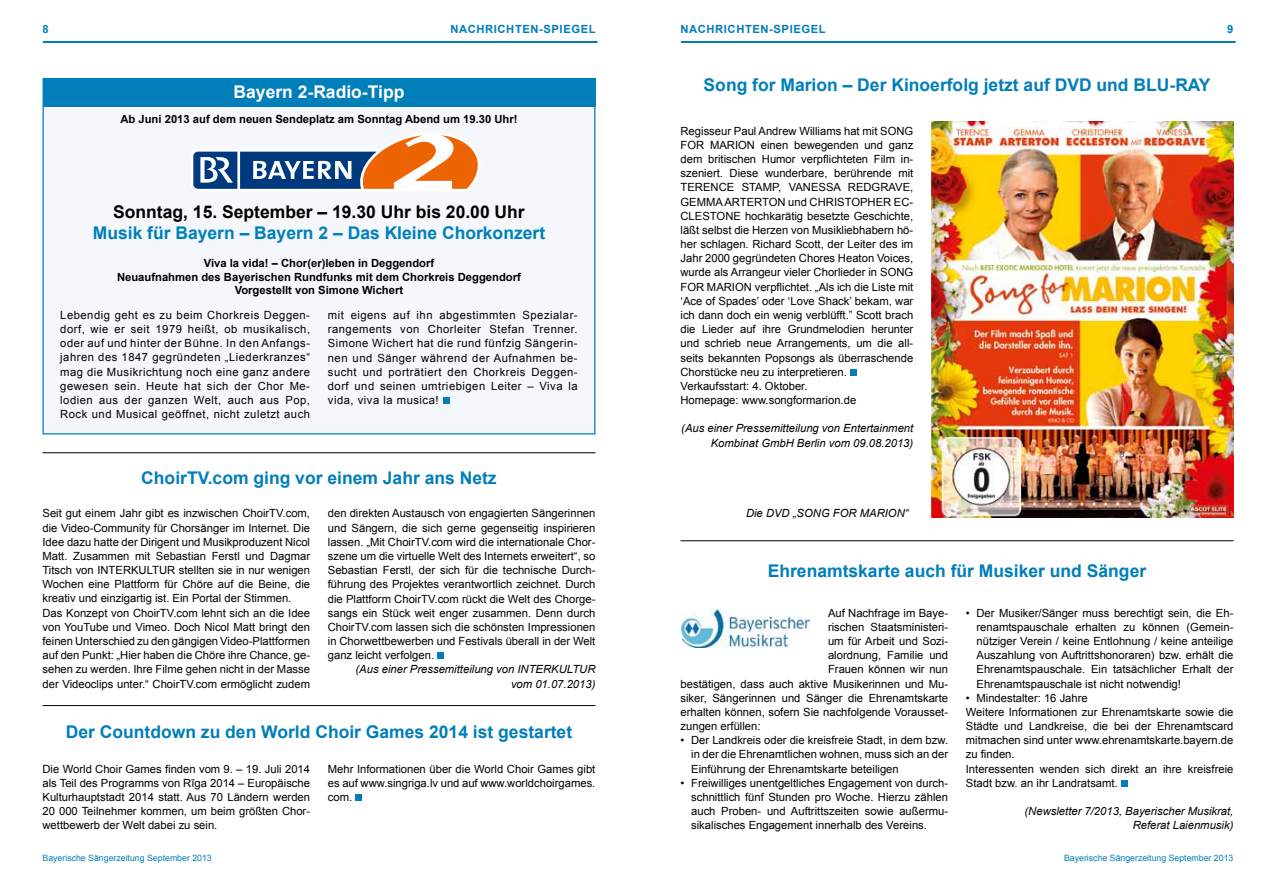
<style>
.page{position:relative;width:1276px;height:886px;background:#fff}
.page>*{position:absolute;margin:0;border:0;box-sizing:border-box;transform-origin:0 0}
.t1{font:700 17.5px "Arial";color:#007eb9}
.t2{font:700 17.5px "Arial";color:#007fba}
.t3{font:700 17.5px "Arial";color:#000}
.t4{font:700 17.5px "Arial";color:#fff}
.t5{font:11.25px/14.1px "Arial";color:#000;text-align:justify}
.t6{font:italic 11.25px/14.1px "Arial";color:#000;text-align:right}
.t7{font:700 11.25px/13.8px "Arial";color:#000;text-align:center}
.t8{font:700 11.25px "Arial";letter-spacing:.05em;color:#007eb9}
.t9{font:8.75px "Arial";color:#007eb9}
</style>
<div class="page">
<hr style="left:44px;top:41px;width:553px;height:2px;background:#007eb9">
<hr style="left:682px;top:41px;width:552px;height:2px;background:#007eb9">
<hr style="left:43px;top:452px;width:552px;height:1px;background:#000">
<hr style="left:680px;top:540px;width:553px;height:1px;background:#000">
<hr style="left:43px;top:705px;width:552px;height:1px;background:#000">
<div style="left:1121px;top:780px;width:6px;height:7px;background:#007eb9"></div>
<div style="left:437px;top:653px;width:7px;height:6px;background:#007eb9"></div>
<div style="left:355px;top:794px;width:7px;height:7px;background:#007eb9"></div>
<img style="left:681px;top:610px;width:128px;height:38px">
<div style="left:850px;top:369px;width:6px;height:7px;background:#007eb9"></div>
<img style="left:931px;top:122px;width:302px;height:395px">
<div style="left:43px;top:78px;width:552px;height:356px;background:#f4f8fd;border:1px solid #007fba"></div>
<div style="left:443px;top:397px;width:6px;height:7px;background:#007fba"></div>
<div style="left:43px;top:78px;width:552px;height:28px;background:#007fba"></div>
<svg style="left:191px;top:133px;width:289px;height:58px"></svg>
<p class="t8" style="left:43px;top:22px;width:8px">8</p>
<p class="t8" style="left:450px;top:22px;width:147px">NACHRICHTEN-SPIEGEL</p>
<p class="t8" style="left:680px;top:22px;width:147px">NACHRICHTEN-SPIEGEL</p>
<p class="t8" style="left:1227px;top:22px;width:8px">9</p>
<h1 class="t4" style="left:233px;top:81px;width:172px">Bayern 2-Radio-Tipp</h1>
<p class="t7" style="left:120px;top:112px;width:399px">Ab Juni 2013 auf dem neuen Sendeplatz am Sonntag Abend um 19.30 Uhr!</p>
<h1 class="t3" style="left:113px;top:200px;width:413px">Sonntag, 15. September – 19.30 Uhr bis 20.00 Uhr</h1>
<h1 class="t2" style="left:93px;top:222px;width:454px">Musik für Bayern – Bayern 2 – Das Kleine Chorkonzert</h1>
<p class="t7" style="left:117px;top:256px;width:405px">Viva la vida! – Chor(er)leben in Deggendorf<br>Neuaufnahmen des Bayerischen Rundfunks mit dem Chorkreis Deggendorf<br>Vorgestellt von Simone Wichert</p>
<p class="t5" style="left:60px;top:308px;width:251px">Lebendig geht es zu beim Chorkreis Deggen&shy;dorf, wie er seit 1979 heißt, ob musikalisch, oder auf und hinter der Bühne. In den Anfangs&shy;jahren des 1847 gegründeten „Liederkranzes“ mag die Musikrichtung noch eine ganz andere gewesen sein. Heute hat sich der Chor Me&shy;lodien aus der ganzen Welt, auch aus Pop, Rock und Musical geöffnet, nicht zuletzt auch</p>
<p class="t5" style="left:328px;top:308px;width:251px">mit eigens auf ihn abgestimmten Spezialar&shy;rangements von Chorleiter Stefan Trenner.<br>Simone Wichert hat die rund fünfzig Sängerin&shy;nen und Sänger während der Aufnahmen be&shy;sucht und porträtiert den Chorkreis Deggen&shy;dorf und seinen umtriebigen Leiter – Viva la vida, viva la musica!</p>
<h1 class="t1" style="left:141px;top:466px;width:357px">ChoirTV.com ging vor einem Jahr ans Netz</h1>
<p class="t5" style="left:43px;top:506px;width:269px;text-align:left">Seit gut einem Jahr gibt es inzwischen ChoirTV.com, die Video-Community für Chorsänger im Internet. Die Idee dazu hatte der Dirigent und Musikproduzent Nicol Matt. Zusammen mit Sebastian Ferstl und Dagmar Titsch von INTERKULTUR stellten sie in nur wenigen Wochen eine Plattform für Chöre auf die Beine, die kreativ und einzigartig ist. Ein Portal der Stimmen.<br>Das Konzept von ChoirTV.com lehnt sich an die Idee von YouTube und Vimeo. Doch Nicol Matt bringt den feinen Unterschied zu den gängigen Video-Plattformen auf den Punkt: „Hier haben die Chöre ihre Chance, ge&shy;sehen zu werden. Ihre Filme gehen nicht in der Masse der Videoclips unter.“ ChoirTV.com ermöglicht zudem</p>
<p class="t5" style="left:328px;top:506px;width:269px">den direkten Austausch von engagierten Sängerinnen und Sängern, die sich gerne gegenseitig inspirieren lassen. „Mit ChoirTV.com wird die internationale Chor&shy;szene um die virtuelle Welt des Internets erweitert“, so Sebastian Ferstl, der sich für die technische Durch&shy;führung des Projektes verantwortlich zeichnet. Durch die Plattform ChoirTV.com rückt die Welt des Chorge&shy;sangs ein Stück weit enger zusammen. Denn durch ChoirTV.com lassen sich die schönsten Impressionen in Chorwettbewerben und Festivals überall in der Welt ganz leicht verfolgen.</p>
<p class="t6" style="left:355px;top:662px;width:241px">(Aus einer Pressemitteilung von INTERKULTUR vom 01.07.2013)</p>
<h1 class="t1" style="left:66px;top:720px;width:508px">Der Countdown zu den World Choir Games 2014 ist gestartet</h1>
<p class="t5" style="left:43px;top:762px;width:269px">Die World Choir Games finden vom 9. – 19. Juli 2014 als Teil des Programms von Rīga 2014 – Europäische Kulturhauptstadt 2014 statt. Aus 70 Ländern werden 20 000 Teilnehmer kommen, um beim größten Chor&shy;wettbewerb der Welt dabei zu sein.</p>
<p class="t5" style="left:328px;top:762px;width:269px">Mehr Informationen über die World Choir Games gibt es auf www.singriga.lv und auf www.worldchoirgames. com.</p>
<h1 class="t1" style="left:703px;top:73px;width:508px">Song for Marion – Der Kinoerfolg jetzt auf DVD und BLU-RAY</h1>
<p class="t5" style="left:680px;top:124px;width:234px;text-align:left">Regisseur Paul Andrew Williams hat mit SONG FOR MARION einen bewegenden und ganz dem britischen Humor verpflichteten Film in&shy;szeniert. Diese wunderbare, berührende mit TERENCE STAMP, VANESSA REDGRAVE, GEMMA ARTERTON und CHRISTOPHER EC-CLESTONE hochkarätig besetzte Geschichte, läßt selbst die Herzen von Musikliebhabern hö&shy;her schlagen. Richard Scott, der Leiter des im Jahr 2000 gegründeten Chores Heaton Voices, wurde als Arrangeur vieler Chorlieder in SONG FOR MARION verpflichtet. „Als ich die Liste mit ‘Ace of Spades’ oder ‘Love Shack’ bekam, war ich dann doch ein wenig verblüfft.” Scott brach die Lieder auf ihre Grundmelodien herunter und schrieb neue Arrangements, um die all&shy;seits bekannten Popsongs als überraschende Chorstücke neu zu interpretieren.<br>Verkaufsstart: 4. Oktober.<br>Homepage: www.songformarion.de</p>
<p class="t6" style="left:681px;top:421px;width:233px">(Aus einer Pressemitteilung von Entertainment<br>Kombinat GmbH Berlin vom 09.08.2013)</p>
<p class="t6" style="left:746px;top:506px;width:164px">Die DVD „SONG FOR MARION“</p>
<h1 class="t1" style="left:768px;top:559px;width:380px">Ehrenamtskarte auch für Musiker und Sänger</h1>
<p class="t5" style="left:828px;top:606px;width:122px">Auf Nachfrage im Baye-</p>
<p class="t5" style="left:828px;top:620px;width:122px">rischen Staatsministeri-</p>
<p class="t5" style="left:828px;top:634px;width:122px">um für Arbeit und Sozi-</p>
<p class="t5" style="left:828px;top:648px;width:122px">alordnung, Familie und</p>
<p class="t5" style="left:828px;top:662px;width:122px">Frauen können wir nun</p>
<p class="t5" style="left:680px;top:677px;width:269px">bestätigen, dass auch aktive Musikerinnen und Mu-</p>
<p class="t5" style="left:680px;top:691px;width:269px">siker, Sängerinnen und Sänger die Ehrenamtskarte</p>
<p class="t5" style="left:680px;top:705px;width:269px">erhalten können, sofern Sie nachfolgende Vorausset-</p>
<p class="t5" style="left:680px;top:719px;width:82px">zungen erfüllen:</p>
<p class="t5" style="left:691px;top:733px;width:258px;text-indent:-11px">• Der Landkreis oder die kreisfreie Stadt, in dem bzw. in der die Ehrenamtlichen wohnen, muss sich an der Einführung der Ehrenamtskarte beteiligen</p>
<p class="t5" style="left:691px;top:776px;width:258px;text-indent:-11px">• Freiwilliges unentgeltliches Engagement von durch&shy;schnittlich fünf Stunden pro Woche. Hierzu zählen auch Proben- und Auftrittszeiten sowie außermu&shy;sikalisches Engagement innerhalb des Vereins.</p>
<p class="t5" style="left:976px;top:606px;width:258px;text-indent:-11px">• Der Musiker/Sänger muss berechtigt sein, die Eh&shy;renamtspauschale erhalten zu können (Gemein&shy;nütziger Verein / keine Entlohnung / keine anteilige Auszahlung von Auftrittshonoraren) bzw. erhält die Ehrenamtspauschale. Ein tatsächlicher Erhalt der Ehrenamtspauschale ist nicht notwendig!</p>
<p class="t5" style="left:966px;top:691px;width:269px;text-align:left">• Mindestalter: 16 Jahre<br>Weitere Informationen zur Ehrenamtskarte sowie die Städte und Landkreise, die bei der Ehrenamtscard mitmachen sind unter www.ehrenamtskarte.bayern.de zu finden.<br>Interessenten wenden sich direkt an ihre kreisfreie Stadt bzw. an ihr Landratsamt.</p>
<p class="t6" style="left:1024px;top:804px;width:210px">(Newsletter 7/2013, Bayerischer Musikrat,<br>Referat Laienmusik)</p>
<p class="t9" style="left:43px;top:852px;width:171px">Bayerische Sängerzeitung September 2013</p>
<p class="t9" style="left:1064px;top:852px;width:171px">Bayerische Sängerzeitung September 2013</p>
</div>
